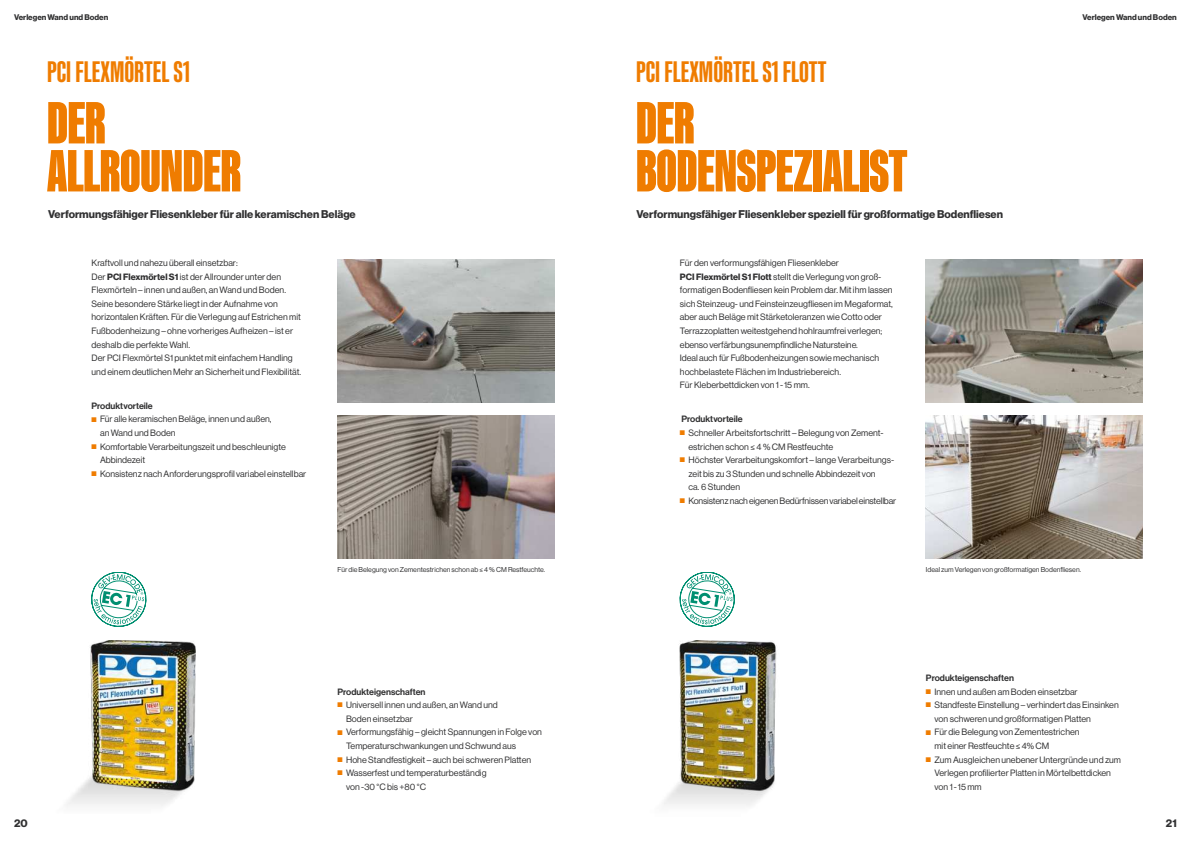
<style>
.page{position:relative;width:1191px;height:842px;background:#fff}
.page>*{position:absolute;margin:0;border:0;box-sizing:border-box;transform-origin:0 0}
.t1{font:900 60px/48px "Kaneda Gothic";color:#ef7c00}
.t2{font:700 30px "Kaneda Gothic";color:#ef7c00}
.t3{font:11px "N Haas Grotesk DS Pro 75 Bd";color:#313132}
.t4{font:9px/13.6px "N Haas Grotesk DS Pro 55 Rg";color:#313132}
.t5{font:9px "N Haas Grotesk DS Pro 65 Md";color:#313132}
.t6{font:9px "N Haas Grotesk DS Pro 55 Rg";letter-spacing:-.02em;color:#313132}
.t7{font:8px "N Haas Grotesk DS Pro 75 Bd";color:#313132}
.t8{font:7px "N Haas Grotesk DS Pro 55 Rg";color:#313132}
.s1{font-family:"N Haas Grotesk DS Pro 75 Bd"}
.s2{color:#ef7c00}
</style>
<div class="page">
<img style="left:926px;top:415px;width:216px;height:143px">
<img style="left:926px;top:259px;width:216px;height:143px">
<img style="left:664px;top:640px;width:113px;height:166px">
<img style="left:67px;top:640px;width:128px;height:166px">
<img style="left:337px;top:259px;width:217px;height:143px">
<img style="left:337px;top:416px;width:217px;height:142px">
<svg style="left:92px;top:572px;width:54px;height:54px"></svg>
<svg style="left:680px;top:572px;width:54px;height:54px"></svg>
<p class="t7" style="left:14px;top:14px;width:96px">Verlegen Wand und Boden</p>
<p class="t7" style="left:1082px;top:14px;width:96px">Verlegen Wand und Boden</p>
<h2 class="t2" style="left:47px;top:54px;width:144px">PCI FLEXMÖRTEL S1</h2>
<h1 class="t1" style="left:47px;top:98px;width:195px">DER<br>ALLROUNDER</h1>
<p class="t3" style="left:48px;top:210px;width:309px">Verformungsfähiger Fliesenkleber für alle keramischen Beläge</p>
<p class="t4" style="left:92px;top:256px;width:211px">Kraftvoll und nahezu überall einsetzbar:<br>Der <span class="s1">PCI Flexmörtel S1</span> ist der Allrounder unter den Flexmörteln – innen und außen, an Wand und Boden.<br>Seine besondere Stärke liegt in der Aufnahme von horizontalen Kräften. Für die Verlegung auf Estrichen mit Fußbodenheizung – ohne vorheriges Aufheizen – ist er deshalb die perfekte Wahl.<br>Der PCI Flexmörtel S1 punktet mit einfachem Handling und einem deutlichen Mehr an Sicherheit und Flexibilität.</p>
<p class="t5" style="left:92px;top:401px;width:63px">Produktvorteile</p>
<p class="t4" style="left:100px;top:412px;width:173px;text-indent:-9px"><span class="s2">■</span> Für alle keramischen Beläge, innen und außen, an Wand und Boden</p>
<p class="t4" style="left:100px;top:440px;width:187px;text-indent:-9px"><span class="s2">■</span> Komfortable Verarbeitungszeit und beschleunigte<br>Abbindezeit</p>
<p class="t4" style="left:92px;top:467px;width:216px"><span class="s2">■</span> Konsistenz nach Anforderungsprofil variabel einstellbar</p>
<p class="t8" style="left:337px;top:566px;width:209px">Für die Belegung von Zementestrichen schon ab ≤ 4 % CM Restfeuchte.</p>
<p class="t5" style="left:337px;top:687px;width:89px">Produkteigenschaften</p>
<p class="t4" style="left:346px;top:698px;width:153px;text-indent:-9px"><span class="s2">■</span> Universell innen und außen, an Wand und<br>Boden einsetzbar</p>
<p class="t4" style="left:346px;top:725px;width:197px;text-indent:-9px"><span class="s2">■</span> Verformungsfähig – gleicht Spannungen in Folge von<br>Temperaturschwankungen und Schwund aus</p>
<p class="t4" style="left:337px;top:753px;width:195px"><span class="s2">■</span> Hohe Standfestigkeit – auch bei schweren Platten</p>
<p class="t4" style="left:346px;top:766px;width:142px;text-indent:-9px"><span class="s2">■</span> Wasserfest und temperaturbeständig von -30 °C bis +80 °C</p>
<h2 class="t2" style="left:636px;top:54px;width:192px">PCI FLEXMÖRTEL S1 FLOTT</h2>
<h1 class="t1" style="left:636px;top:98px;width:272px">DER<br>BODENSPEZIALIST</h1>
<p class="t3" style="left:636px;top:210px;width:368px">Verformungsfähiger Fliesenkleber speziell für großformatige Bodenfliesen</p>
<p class="t4" style="left:680px;top:256px;width:214px">Für den verformungsfähigen Fliesenkleber<br><span class="s1">PCI Flexmörtel S1 Flott</span> stellt die Verlegung von groß&shy;formatigen Bodenfliesen kein Problem dar. Mit ihm lassen sich Steinzeug- und Feinsteinzeugfliesen im Megaformat, aber auch Beläge mit Stärketoleranzen wie Cotto oder Terrazzoplatten weitestgehend hohlraumfrei verlegen; ebenso verfärbungsunempfindliche Natursteine.<br>Ideal auch für Fußbodenheizungen sowie mechanisch hochbelastete Flächen im Industriebereich.<br>Für Kleberbettdicken von 1 - 15 mm.</p>
<p class="t5" style="left:681px;top:415px;width:63px">Produktvorteile</p>
<p class="t4" style="left:688px;top:426px;width:197px;text-indent:-9px"><span class="s2">■</span> Schneller Arbeitsfortschritt – Belegung von Zement&shy;estrichen schon ≤ 4 % CM Restfeuchte</p>
<p class="t4" style="left:688px;top:453px;width:207px;text-indent:-9px"><span class="s2">■</span> Höchster Verarbeitungskomfort – lange Verarbeitungs&shy;zeit bis zu 3 Stunden und schnelle Abbindezeit von<br>ca. 6 Stunden</p>
<p class="t6" style="left:680px;top:496px;width:218px"><span class="s2">■</span> Konsistenz nach eigenen Bedürfnissen variabel einstellbar</p>
<p class="t8" style="left:926px;top:566px;width:156px">Ideal zum Verlegen von großformatigen Bodenfliesen.</p>
<p class="t5" style="left:926px;top:673px;width:89px">Produkteigenschaften</p>
<p class="t4" style="left:926px;top:685px;width:153px"><span class="s2">■</span> Innen und außen am Boden einsetzbar</p>
<p class="t4" style="left:934px;top:698px;width:186px;text-indent:-9px"><span class="s2">■</span> Standfeste Einstellung – verhindert das Einsinken von schweren und großformatigen Platten</p>
<p class="t4" style="left:934px;top:725px;width:147px;text-indent:-9px"><span class="s2">■</span> Für die Belegung von Zementestrichen mit einer Restfeuchte ≤ 4% CM</p>
<p class="t4" style="left:934px;top:753px;width:188px;text-indent:-9px"><span class="s2">■</span> Zum Ausgleichen unebener Untergründe und zum<br>Verlegen profilierter Platten in Mörtelbettdicken von 1 - 15 mm</p>
<p class="t3" style="left:14px;top:819px;width:15px">20</p>
<p class="t3" style="left:1165px;top:819px;width:12px">21</p>
</div>
